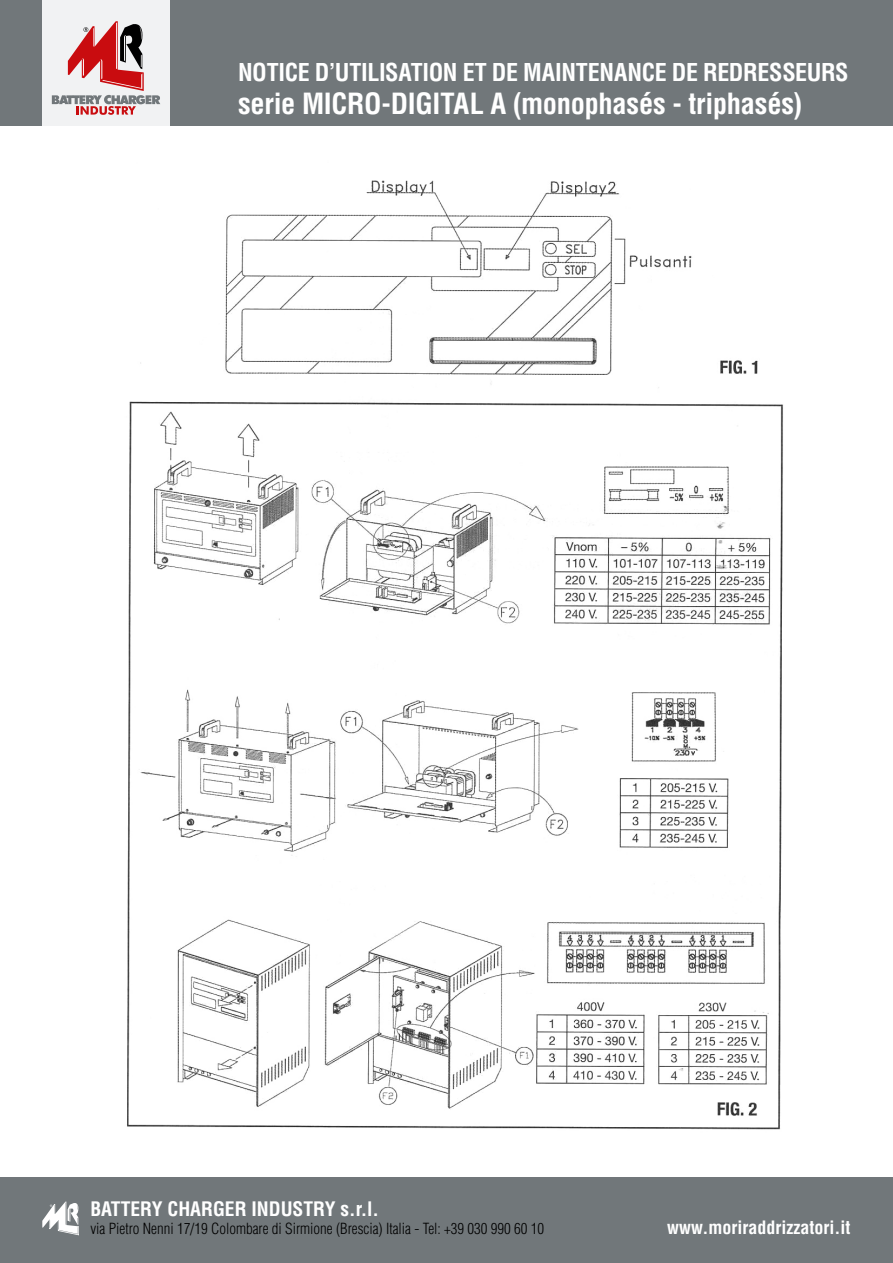
<style>
.page{position:relative;width:893px;height:1263px;background:#fff}
.page>*{position:absolute;margin:0;border:0;box-sizing:border-box;transform-origin:0 0}
.t1{font:700 condensed 28.5px "Helvetica LT Pro";letter-spacing:-.01em;color:#fff}
.t2{font:700 condensed 24px "Helvetica LT Pro";letter-spacing:-.015em;color:#fff}
.t3{font:700 condensed 19.5px "Helvetica LT Pro";color:#fff}
.t4{font:700 condensed 18px "Helvetica LT Pro";color:#fff}
.t5{font:300 condensed 15px "Helvetica LT Pro";color:#000}
</style>
<div class="page">
<div style="left:0;top:0;width:893px;height:125px;background:#71777a"></div>
<div style="left:43px;top:0;width:127px;height:125px;background:#f1f2f3"></div>
<div style="left:0;top:1178px;width:893px;height:85px;background:#71777a"></div>
<svg style="left:52px;top:21px;width:108px;height:94px"></svg>
<svg style="left:42px;top:1201px;width:37px;height:34px"></svg>
<img style="left:127px;top:180px;width:656px;height:950px">
<h2 class="t2" style="left:238px;top:56px;width:612px">NOTICE D’UTILISATION ET DE MAINTENANCE DE REDRESSEURS</h2>
<h1 class="t1" style="left:238px;top:84px;width:566px">serie MICRO-DIGITAL A (monophasés - triphasés)</h1>
<h3 class="t3" style="left:90px;top:1195px;width:290px">BATTERY CHARGER INDUSTRY s.r.l.</h3>
<p class="t5" style="left:90px;top:1219px;width:455px">via Pietro Nenni 17/19 Colombare di Sirmione (Brescia) Italia - Tel: +39 030 990 60 10</p>
<p class="t4" style="left:667px;top:1216px;width:185px">www.moriraddrizzatori.it</p>
</div>
